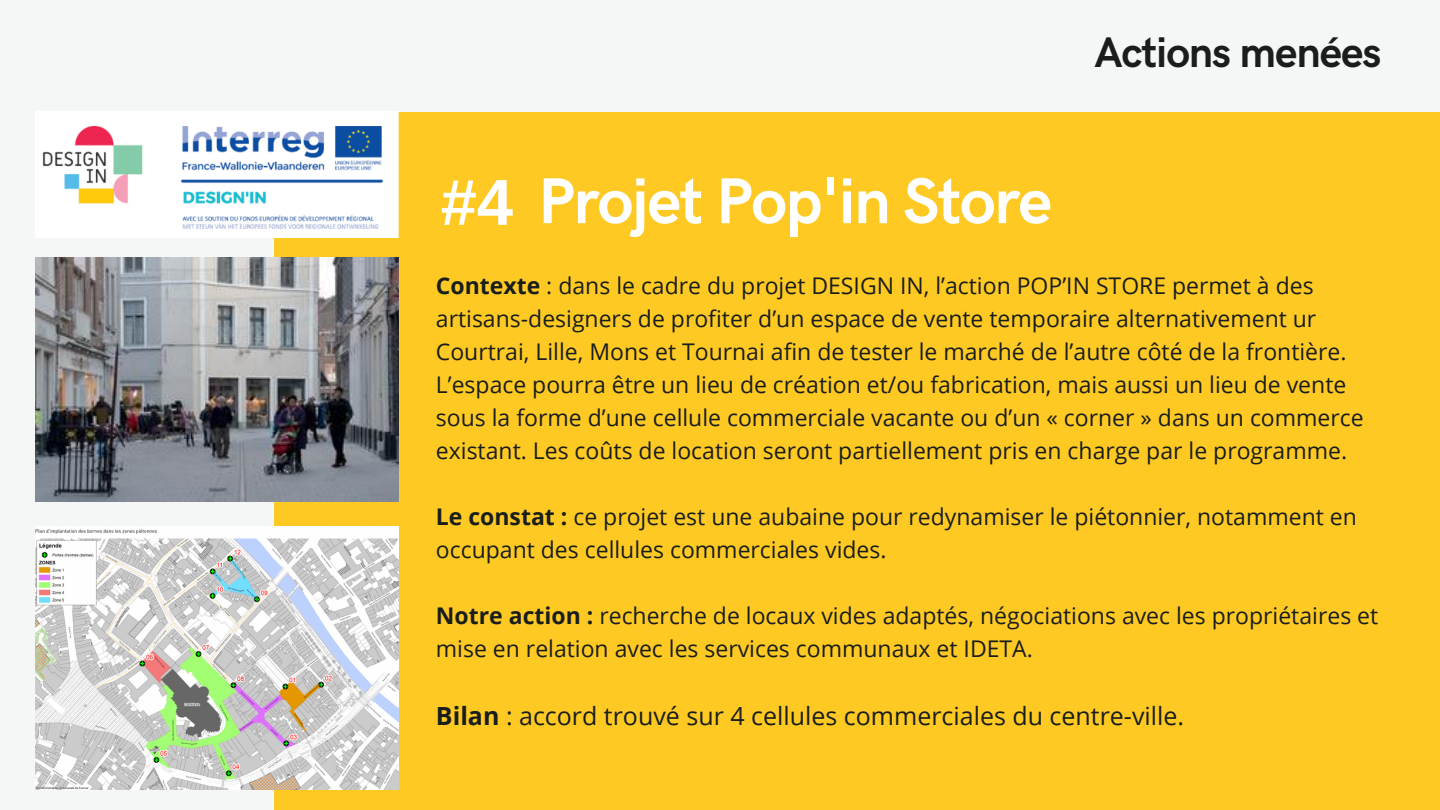
<style>
.page{position:relative;width:1440px;height:810px;background:#f5f6f6}
.page>*{position:absolute;margin:0;border:0;box-sizing:border-box;transform-origin:0 0}
.t1{font:700 65px "HK Grotesk";letter-spacing:-.025em;color:#fff}
.t2{font:700 43px "HK Grotesk";letter-spacing:-.025em;color:#191e1c}
.t3{font:25px "Open Sans";color:#191e1c}
.t4{font:23px/33px "Open Sans";color:#191e1c}
.s1{font-family:"Arimo"}
.s2{font-weight:700}
</style>
<div class="page">
<div style="left:274px;top:112px;width:1166px;height:698px;background:#ffc924"></div>
<img style="left:43px;top:112px;width:355px;height:125px">
<img style="left:35px;top:257px;width:363px;height:244px">
<img style="left:35px;top:527px;width:363px;height:262px">
<h1 class="t1" style="left:441px;top:165px;width:613px"><span class="s1">#4</span> Projet Pop'in Store</h1>
<h2 class="t2" style="left:1094px;top:29px;width:288px">Actions menées</h2>
<p class="t4" style="left:436px;top:269px;width:929px"><span class="s2">Contexte</span> : dans le cadre du projet DESIGN IN, l’action POP’IN STORE permet à des artisans-designers de profiter d’un espace de vente temporaire alternativement ur Courtrai, Lille, Mons et Tournai afin de tester le marché de l’autre côté de la frontière.<br>L’espace pourra être un lieu de création et/ou fabrication, mais aussi un lieu de vente sous la forme d’une cellule commerciale vacante ou d’un « corner » dans un commerce existant. Les coûts de location seront partiellement pris en charge par le programme.</p>
<p class="t4" style="left:436px;top:500px;width:923px"><span class="s2">Le constat :</span> ce projet est une aubaine pour redynamiser le piétonnier, notamment en occupant des cellules commerciales vides.</p>
<p class="t4" style="left:436px;top:599px;width:944px"><span class="s2">Notre action :</span> recherche de locaux vides adaptés, négociations avec les propriétaires et mise en relation avec les services communaux et IDETA.</p>
<p class="t3" style="left:436px;top:698px;width:750px"><span class="s2">Bilan</span> : accord trouvé sur 4 cellules commerciales du centre-ville.</p>
</div>
